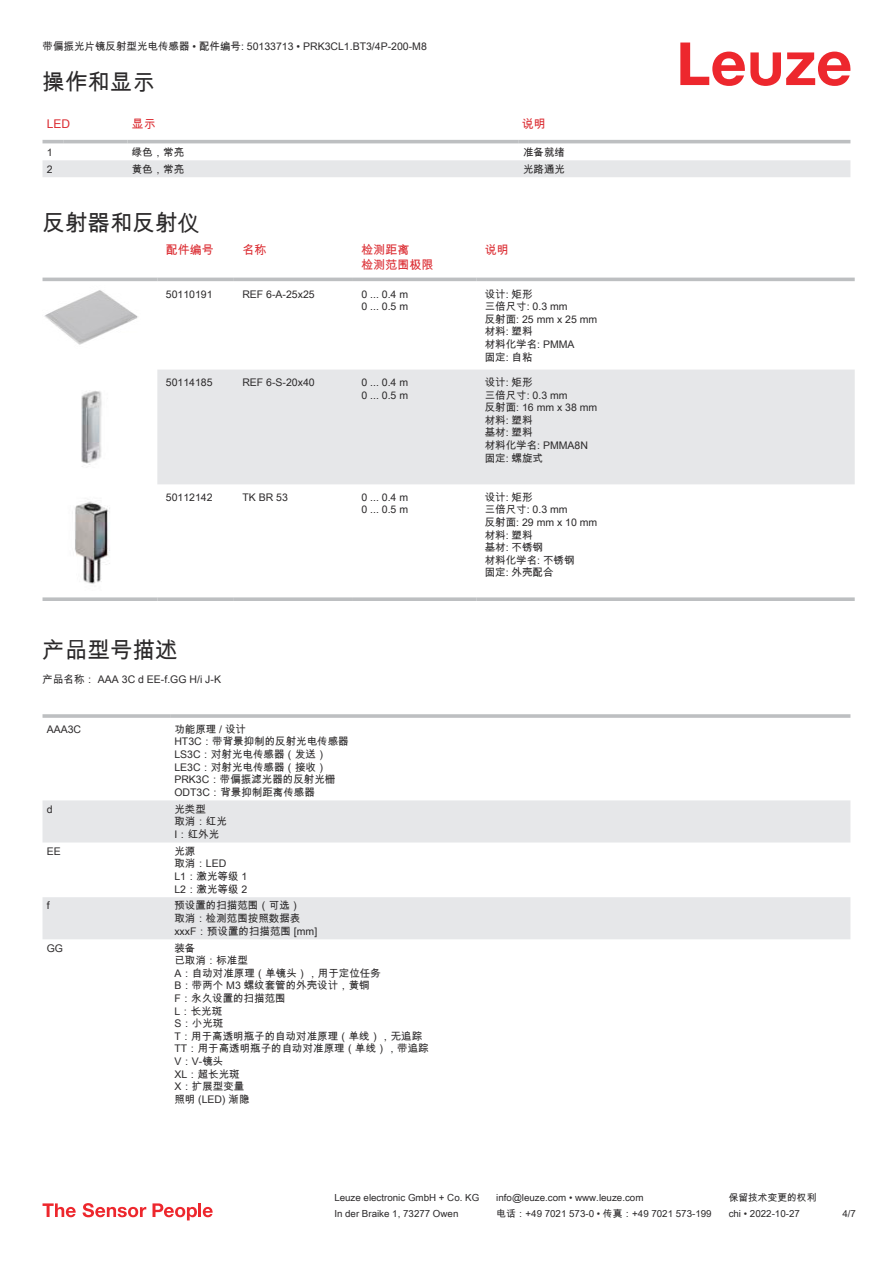
<style>
.page{position:relative;width:893px;height:1263px;background:#fff}
.page>*{position:absolute;margin:0;border:0;box-sizing:border-box;transform-origin:0 0}
.t1{font:22.5px "Arial Unicode MS";color:#2b292a}
.t2{font:12px/14.4px "Arial Unicode MS";color:#db2a30}
.t3{font:10.5px/12.6px "Arial Unicode MS";color:#2b292a}
.t4{font:9.75px "Arial Unicode MS";color:#2b292a}
</style>
<div class="page">
<svg style="left:680px;top:43px;width:170px;height:43px"></svg>
<svg style="left:43px;top:143px;width:807px;height:34px"></svg>
<hr style="left:43px;top:140px;width:21px;height:3px;background:#bdbfc1">
<hr style="left:64px;top:140px;width:64px;height:3px;background:#bdbfc1">
<hr style="left:128px;top:140px;width:391px;height:3px;background:#bdbfc1">
<hr style="left:519px;top:140px;width:331px;height:3px;background:#bdbfc1">
<svg style="left:43px;top:277px;width:812px;height:93px"></svg>
<div style="left:157px;top:370px;width:698px;height:114px;background:#e6e7e9"></div>
<hr style="left:43px;top:278px;width:114px;height:3px;background:#bdbfc1">
<hr style="left:157px;top:278px;width:77px;height:3px;background:#bdbfc1">
<hr style="left:234px;top:278px;width:119px;height:3px;background:#bdbfc1">
<hr style="left:353px;top:278px;width:123px;height:3px;background:#bdbfc1">
<hr style="left:476px;top:278px;width:379px;height:3px;background:#bdbfc1">
<svg style="left:43px;top:597px;width:114px;height:4px"></svg>
<svg style="left:157px;top:597px;width:77px;height:4px"></svg>
<svg style="left:234px;top:597px;width:119px;height:4px"></svg>
<svg style="left:353px;top:597px;width:123px;height:4px"></svg>
<svg style="left:476px;top:597px;width:379px;height:4px;background:#c3c5c7"></svg>
<img style="left:43px;top:285px;width:97px;height:63px">
<img style="left:81px;top:391px;width:21px;height:76px">
<img style="left:75px;top:501px;width:35px;height:83px">
<svg style="left:43px;top:800px;width:807px;height:139px;fill:#e6e7e9"></svg>
<hr style="left:43px;top:714px;width:127px;height:4px;background:#bdbfc1">
<hr style="left:170px;top:714px;width:680px;height:4px;background:#c5c7c9">
<svg style="left:43px;top:1203px;width:33px;height:14px"></svg>
<svg style="left:83px;top:1203px;width:63px;height:14px"></svg>
<svg style="left:153px;top:1203px;width:44px;height:17px"></svg>
<hr style="left:198px;top:1203px;width:3px;height:14px;background:#ed272d">
<svg style="left:203px;top:1207px;width:10px;height:10px"></svg>
<p class="t3" style="left:43px;top:40px;width:386px">带偏振光片镜反射型光电传感器 • 配件编号: 50133713 • PRK3CL1.BT3/4P-200-M8</p>
<h1 class="t1" style="left:43px;top:66px;width:114px">操作和显示</h1>
<p class="t2" style="left:47px;top:116px;width:25px">LED</p>
<p class="t2" style="left:132px;top:116px;width:25px">显示</p>
<p class="t2" style="left:522px;top:116px;width:25px">说明</p>
<p class="t3" style="left:47px;top:145px;width:7px">1</p>
<p class="t3" style="left:132px;top:145px;width:54px">绿色，常亮</p>
<p class="t3" style="left:523px;top:145px;width:43px">准备就绪</p>
<p class="t3" style="left:47px;top:162px;width:7px">2</p>
<p class="t3" style="left:132px;top:162px;width:54px">黄色，常亮</p>
<p class="t3" style="left:523px;top:162px;width:43px">光路通光</p>
<h1 class="t1" style="left:43px;top:207px;width:159px">反射器和反射仪</h1>
<p class="t2" style="left:166px;top:243px;width:49px">配件编号</p>
<p class="t2" style="left:242px;top:243px;width:25px">名称</p>
<p class="t2" style="left:361px;top:243px;width:74px">检测距离<br>检测范围极限</p>
<p class="t2" style="left:485px;top:243px;width:25px">说明</p>
<p class="t3" style="left:166px;top:287px;width:48px">50110191</p>
<p class="t3" style="left:242px;top:287px;width:74px">REF 6-A-25x25</p>
<p class="t3" style="left:361px;top:287px;width:48px">0 ... 0.4 m<br>0 ... 0.5 m</p>
<p class="t3" style="left:485px;top:287px;width:114px">设计: 矩形<br>三倍尺寸: 0.3 mm<br>反射面: 25 mm x 25 mm材料: 塑料<br>材料化学名: PMMA<br>固定: 自粘</p>
<p class="t3" style="left:166px;top:376px;width:48px">50114185</p>
<p class="t3" style="left:242px;top:376px;width:74px">REF 6-S-20x40</p>
<p class="t3" style="left:361px;top:376px;width:48px">0 ... 0.4 m<br>0 ... 0.5 m</p>
<p class="t3" style="left:485px;top:376px;width:114px">设计: 矩形<br>三倍尺寸: 0.3 mm<br>反射面: 16 mm x 38 mm材料: 塑料<br>基材: 塑料<br>材料化学名: PMMA8N固定: 螺旋式</p>
<p class="t3" style="left:166px;top:491px;width:48px">50112142</p>
<p class="t3" style="left:242px;top:491px;width:47px">TK BR 53</p>
<p class="t3" style="left:361px;top:491px;width:48px">0 ... 0.4 m<br>0 ... 0.5 m</p>
<p class="t3" style="left:485px;top:491px;width:114px">设计: 矩形<br>三倍尺寸: 0.3 mm<br>反射面: 29 mm x 10 mm材料: 塑料<br>基材: 不锈钢<br>材料化学名: 不锈钢<br>固定: 外壳配合</p>
<h1 class="t1" style="left:43px;top:633px;width:136px">产品型号描述</h1>
<p class="t3" style="left:43px;top:673px;width:180px">产品名称： AAA 3C d EE-f.GG H/i J-K</p>
<p class="t3" style="left:47px;top:722px;width:36px">AAA3C</p>
<p class="t3" style="left:174px;top:722px;width:176px">功能原理 / 设计<br>HT3C：带背景抑制的反射光电传感器<br>LS3C：对射光电传感器（发送）<br>LE3C：对射光电传感器（接收）<br>PRK3C：带偏振滤光器的反射光栅<br>ODT3C：背景抑制距离传感器</p>
<p class="t3" style="left:47px;top:802px;width:7px">d</p>
<p class="t3" style="left:174px;top:802px;width:54px">光类型<br>取消：红光<br>I：红外光</p>
<p class="t3" style="left:47px;top:844px;width:16px">EE</p>
<p class="t3" style="left:174px;top:844px;width:74px">光源<br>取消：LED<br>L1：激光等级 1<br>L2：激光等级 2</p>
<p class="t3" style="left:47px;top:899px;width:4px">f</p>
<p class="t3" style="left:174px;top:899px;width:144px">预设置的扫描范围（可选）<br>取消：检测范围按照数据表xxxF：预设置的扫描范围 [mm]</p>
<p class="t3" style="left:47px;top:941px;width:18px">GG</p>
<p class="t3" style="left:174px;top:941px;width:256px">装备<br>已取消：标准型<br>A：自动对准原理（单镜头），用于定位任务<br>B：带两个 M3 螺纹套管的外壳设计，黄铜<br>F：永久设置的扫描范围<br>L：长光斑<br>S：小光斑<br>T：用于高透明瓶子的自动对准原理（单线），无追踪<br>TT：用于高透明瓶子的自动对准原理（单线），带追踪<br>V：V-镜头<br>XL：超长光斑<br>X：扩展型变量<br>照明 (LED) 渐隐</p>
<p class="t4" style="left:334px;top:1191px;width:146px">Leuze electronic GmbH + Co. KG</p>
<p class="t4" style="left:496px;top:1191px;width:149px">info@leuze.com • www.leuze.com</p>
<p class="t4" style="left:729px;top:1191px;width:89px">保留技术变更的权利</p>
<p class="t4" style="left:334px;top:1206px;width:126px">In der Braike 1, 73277 Owen</p>
<p class="t4" style="left:496px;top:1206px;width:217px">电话：+49 7021 573-0 • 传真：+49 7021 573-199</p>
<p class="t4" style="left:729px;top:1206px;width:73px">chi • 2022-10-27</p>
<p class="t4" style="left:842px;top:1206px;width:15px">4 /7</p>
</div>
